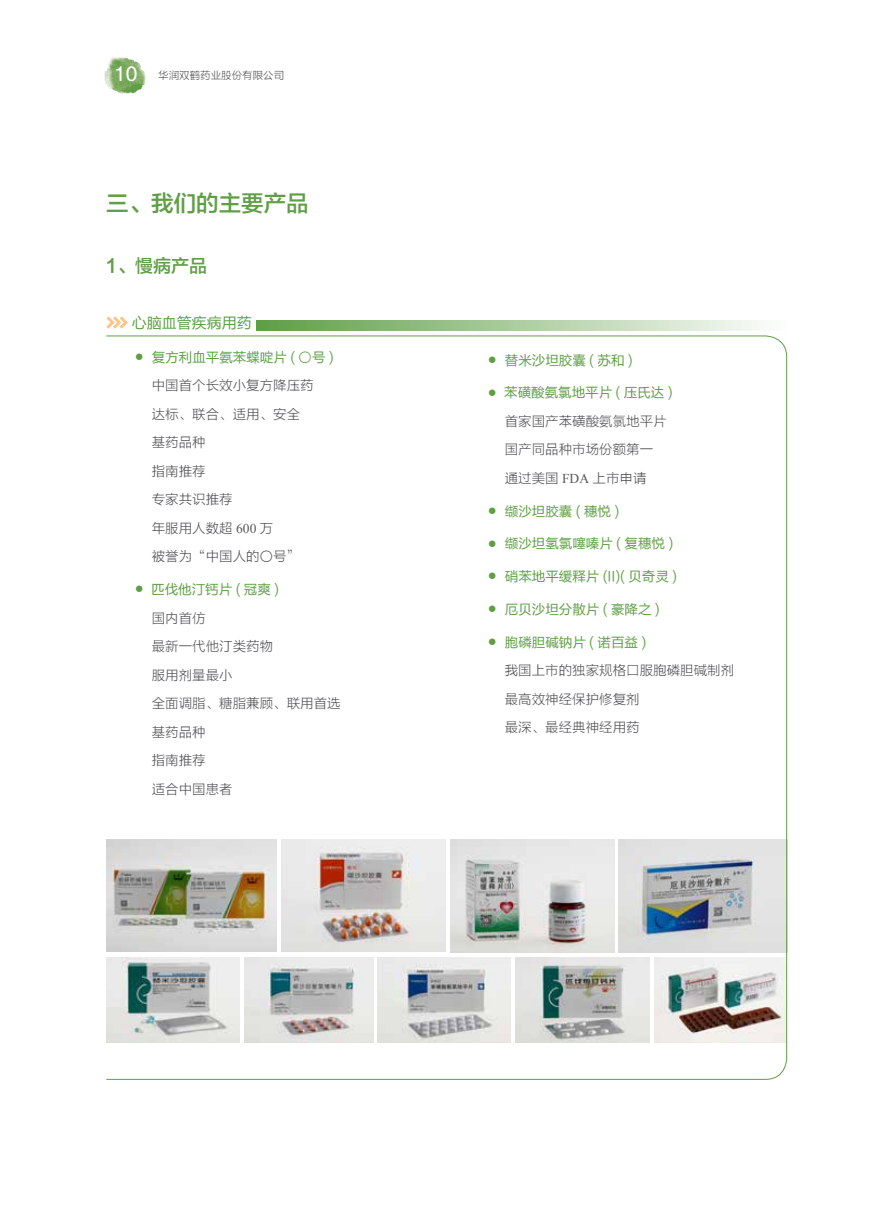
<style>
.page{position:relative;width:893px;height:1212px;background:#fff}
.page>*{position:absolute;margin:0;border:0;box-sizing:border-box;transform-origin:0 0}
.t1{font:22.5px "FZLTZHK GBK1 0";color:#5e9e45}
.t2{font:18px "FZLTZHK GBK1 0";color:#5e9e45}
.t3{font:15px "FZLTHK GBK1 0";color:#5e9e45}
.t4{font:13.5px/28.5px "FZLTXHK";color:#58585b}
.t5{font:13.5px "FZLTHJW GB1 0";color:#5e9e45}
.t6{font:10.5px "FZLTXHK";color:#555658}
.s1{font-family:"FZHTJW GB1 0";font-size:21px;color:#fff}
.s2{font-size:9px}
.s3{font-family:"FZLTXHK"}
.s4{font-family:"Times New Roman"}
.s5{font-family:"FZLTXHK";font-size:9px}
</style>
<div class="page">
<img style="left:105px;top:57px;width:40px;height:36px">
<svg style="left:106px;top:316px;width:22px;height:13px"></svg>
<svg style="left:256px;top:321px;width:506px;height:10px;background:#a9cb9c"></svg>
<svg style="left:106px;top:335px;width:681px;height:745px"></svg>
<p class="t6" style="left:114px;top:69px;width:172px"><span class="s1">10</span> 华润双鹤药业股份有限公司</p>
<h1 class="t1" style="left:106px;top:191px;width:204px">三、我们的主要产品</h1>
<h2 class="t2" style="left:106px;top:256px;width:102px">1、慢病产品</h2>
<p class="t3" style="left:132px;top:314px;width:121px">心脑血管疾病用药</p>
<p class="t5" style="left:135px;top:350px;width:200px"><span class="s2">●</span> 复方利血平氨苯蝶啶片 ( <span class="s3">〇</span>号 )</p>
<p class="t4" style="left:152px;top:372px;width:163px">中国首个长效小复方降压药达标、联合、适用、安全基药品种<br>指南推荐<br>专家共识推荐<br>年服用人数超 <span class="s4">600</span> 万<br>被誉为“中国人的〇号”</p>
<p class="t5" style="left:135px;top:582px;width:146px"><span class="s2">●</span> 匹伐他汀钙片 ( 冠爽 )</p>
<p class="t4" style="left:152px;top:604px;width:190px">国内首仿<br>最新一代他汀类药物<br>服用剂量最小<br>全面调脂、糖脂兼顾、联用首选基药品种<br>指南推荐<br>适合中国患者</p>
<p class="t5" style="left:488px;top:352px;width:146px"><span class="s2">●</span> 替米沙坦胶囊 ( 苏和 )</p>
<p class="t5" style="left:488px;top:385px;width:186px"><span class="s5">●</span> 苯磺酸氨氯地平片 ( 压氏达 )</p>
<p class="t4" style="left:505px;top:407px;width:163px">首家国产苯磺酸氨氯地平片国产同品种市场份额第一通过美国 <span class="s4">FDA</span> 上市申请</p>
<p class="t5" style="left:488px;top:503px;width:133px"><span class="s2">●</span> 缬沙坦胶囊 ( 穗悦 )</p>
<p class="t5" style="left:488px;top:536px;width:187px"><span class="s2">●</span> 缬沙坦氢氯噻嗪片 ( 复穗悦 )</p>
<p class="t5" style="left:488px;top:569px;width:191px"><span class="s2">●</span> 硝苯地平缓释片 (II)( 贝奇灵 )</p>
<p class="t5" style="left:488px;top:602px;width:173px"><span class="s2">●</span> 厄贝沙坦分散片 ( 豪降之 )</p>
<p class="t5" style="left:488px;top:634px;width:160px"><span class="s2">●</span> 胞磷胆碱钠片 ( 诺百益 )</p>
<p class="t4" style="left:505px;top:656px;width:231px">我国上市的独家规格口服胞磷胆碱制剂最高效神经保护修复剂<br>最深、最经典神经用药</p>
</div>
